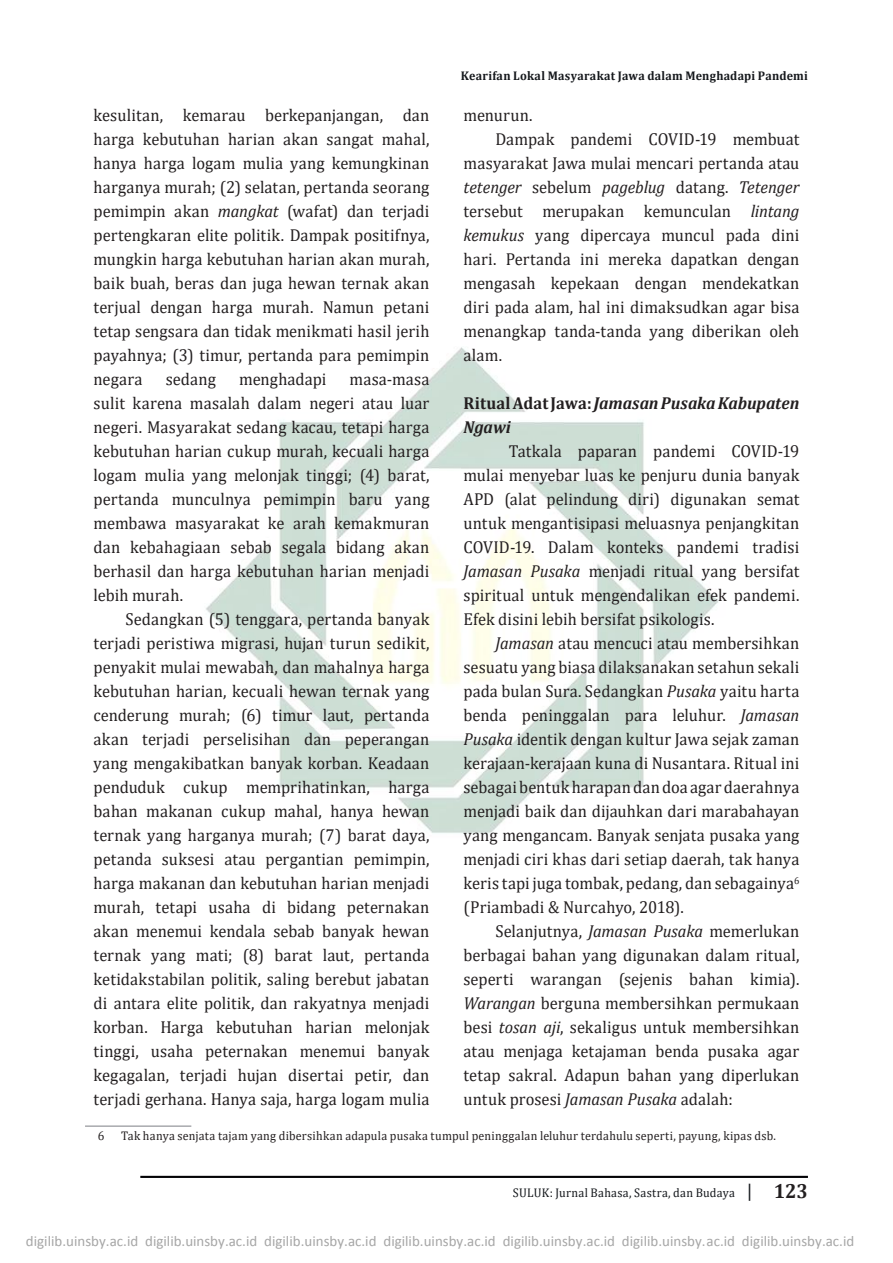
<style>
.page{position:relative;width:893px;height:1263px;background:#fff}
.page>*{position:absolute;margin:0;border:0;box-sizing:border-box;transform-origin:0 0}
.t1{font:17.4px/24px "Cambria";letter-spacing:.005em;color:#231f20;text-align:justify;scale:.95 1}
.t2{font:italic 700 17.4px/24px "Cambria";letter-spacing:-.005em;color:#231f20;scale:.95 1}
.t3{font:italic 17.4px "Cambria";letter-spacing:-.005em;color:#231f20;scale:.95 1}
.t4{font:15px "Calibri";color:#a6a6a6}
.t5{font:12.6px "Cambria";letter-spacing:.02em;color:#231f20;scale:.95 1}
.t6{font:700 12.6px "Cambria";letter-spacing:.02em;color:#15181c;scale:.95 1}
.t7{font:12.6px "Cambria";letter-spacing:.025em;color:#15181c;scale:.95 1}
.s1{font-style:italic}
.s2{font-style:normal}
.s3{font-size:18.9px}
.s4{font-weight:700;font-size:20.4px;color:#231f20}
</style>
<div class="page">
<img style="left:206px;top:347px;width:512px;height:486px">
<hr style="left:140px;top:1176px;width:668px;height:2px;background:#020205">
<hr style="left:85px;top:1125px;width:106px;height:2px;background:#a8a9ad">
<p class="t6" style="left:461px;top:66px;width:367px">Kearifan Lokal Masyarakat Jawa dalam Menghadapi Pandemi</p>
<p class="t1" style="left:94px;top:103px;width:355px">kesulitan, kemarau berkepanjangan, dan harga kebutuhan harian akan sangat mahal, hanya harga logam mulia yang kemungkinan harganya murah; (2) selatan, pertanda seorang pemimpin akan <span class="s1">mangkat</span> (wafat) dan terjadi pertengkaran elite politik. Dampak positifnya, mungkin harga kebutuhan harian akan murah, baik buah, beras dan juga hewan ternak akan terjual dengan harga murah. Namun petani tetap sengsara dan tidak menikmati hasil jerih payahnya; (3) timur, pertanda para pemimpin negara</p>
<p class="t1" style="left:463px;top:103px;width:74px">menurun.</p>
<p class="t1" style="left:495px;top:127px;width:321px">Dampak pandemi COVID-19 membuat</p>
<p class="t1" style="left:463px;top:151px;width:355px">masyarakat Jawa mulai mencari pertanda atau</p>
<p class="t3" style="left:463px;top:175px;width:355px">tetenger <span class="s2">sebelum</span> pageblug <span class="s2">datang.</span> Tetenger</p>
<p class="t1" style="left:463px;top:199px;width:355px">tersebut merupakan kemunculan <span class="s1">lintang</span></p>
<p class="t1" style="left:463px;top:223px;width:355px"><span class="s1">kemukus</span> yang dipercaya muncul pada dini</p>
<p class="t1" style="left:463px;top:247px;width:355px">hari. Pertanda ini mereka dapatkan dengan</p>
<p class="t1" style="left:463px;top:271px;width:355px">mengasah kepekaan dengan mendekatkan</p>
<p class="t1" style="left:463px;top:295px;width:355px">diri pada alam, hal ini dimaksudkan agar bisa</p>
<p class="t1" style="left:463px;top:319px;width:355px">menangkap tanda-tanda yang diberikan oleh</p>
<p class="t1" style="left:463px;top:343px;width:42px">alam.</p>
<p class="t2" style="left:463px;top:391px;width:355px"><span class="s2">Ritual Adat Jawa:</span> Jamasan Pusaka Kabupaten<br>Ngawi</p>
<p class="t1" style="left:463px;top:439px;width:355px;text-indent:45px">Tatkala paparan pandemi COVID-19 mulai menyebar luas ke penjuru dunia banyak APD (alat pelindung diri) digunakan semat untuk mengantisipasi meluasnya penjangkitan COVID-19. Dalam konteks pandemi tradisi <span class="s1">Jamasan Pusaka</span> menjadi ritual yang bersifat spiritual untuk mengendalikan efek pandemi.<br>Efek disini lebih bersifat psikologis.</p>
<p class="t1" style="left:463px;top:631px;width:355px;text-indent:32px"><span class="s1">Jamasan</span> atau mencuci atau membersihkan sesuatu yang biasa dilaksanakan setahun sekali pada bulan Sura. Sedangkan <span class="s1">Pusaka</span> yaitu harta benda peninggalan para leluhur. <span class="s1">Jamasan Pusaka</span> identik dengan kultur Jawa sejak zaman kerajaan-kerajaan kuna di Nusantara. Ritual ini sebagai bentuk harapan dan doa agar daerahnya menjadi baik dan dijauhkan dari marabahayan yang mengancam. Banyak senjata pusaka yang menjadi ciri khas dari setiap daerah, tak hanya keris tapi juga tombak, pedang, dan sebagainya<sup>6 </sup>(Priambadi &amp; Nurcahyo, 2018).</p>
<p class="t1" style="left:463px;top:919px;width:355px;text-indent:32px">Selanjutnya, <span class="s1">Jamasan Pusaka</span> memerlukan berbagai bahan yang digunakan dalam ritual, seperti warangan (sejenis bahan kimia).<br><span class="s1">Warangan</span> berguna membersihkan permukaan besi <span class="s1">tosan aji</span>, sekaligus untuk membersihkan atau menjaga ketajaman benda pusaka agar tetap sakral. Adapun bahan yang diperlukan untuk prosesi <span class="s1">Jamasan Pusaka</span> adalah:</p>
<p class="t1" style="left:166px;top:367px;width:54px">sedang</p>
<p class="t1" style="left:239px;top:367px;width:93px">menghadapi</p>
<p class="t1" style="left:94px;top:367px;width:355px;text-indent:256px">masa-masa sulit karena masalah dalam negeri atau luar negeri. Masyarakat sedang kacau, tetapi harga kebutuhan harian cukup murah, kecuali harga logam mulia yang melonjak tinggi; (4) barat, pertanda munculnya pemimpin baru yang membawa masyarakat ke arah kemakmuran dan kebahagiaan sebab segala bidang akan berhasil dan harga kebutuhan harian menjadi lebih murah.</p>
<p class="t1" style="left:94px;top:607px;width:355px;text-indent:32px">Sedangkan (5) tenggara, pertanda banyak terjadi peristiwa migrasi, hujan turun sedikit, penyakit mulai mewabah, dan mahalnya harga kebutuhan harian, kecuali hewan ternak yang cenderung murah; (6) timur laut, pertanda akan terjadi perselisihan dan peperangan yang mengakibatkan banyak korban. Keadaan penduduk cukup memprihatinkan, harga bahan makanan cukup mahal, hanya hewan ternak yang harganya murah; (7) barat daya, petanda suksesi atau pergantian pemimpin, harga makanan dan kebutuhan harian menjadi murah, tetapi usaha di bidang peternakan akan menemui kendala sebab banyak hewan ternak yang mati; (8) barat laut, pertanda ketidakstabilan politik, saling berebut jabatan di antara elite politik, dan rakyatnya menjadi korban. Harga kebutuhan harian melonjak tinggi, usaha peternakan menemui banyak kegagalan, terjadi hujan disertai petir, dan terjadi gerhana. Hanya saja, harga logam mulia</p>
<p class="t5" style="left:98px;top:1128px;width:8px">6</p>
<p class="t5" style="left:121px;top:1128px;width:691px">Tak hanya senjata tajam yang dibersihkan adapula pusaka tumpul peninggalan leluhur terdahulu seperti, payung, kipas dsb.</p>
<p class="t7" style="left:513px;top:1185px;width:312px">SULUK: Jurnal Bahasa, Sastra, dan Budaya <span class="s3">|</span> <span class="s4">123</span></p>
<p class="t4" style="left:26px;top:1235px;width:830px">digilib.uinsby.ac.id digilib.uinsby.ac.id digilib.uinsby.ac.id digilib.uinsby.ac.id digilib.uinsby.ac.id digilib.uinsby.ac.id digilib.uinsby.ac.id</p>
</div>
